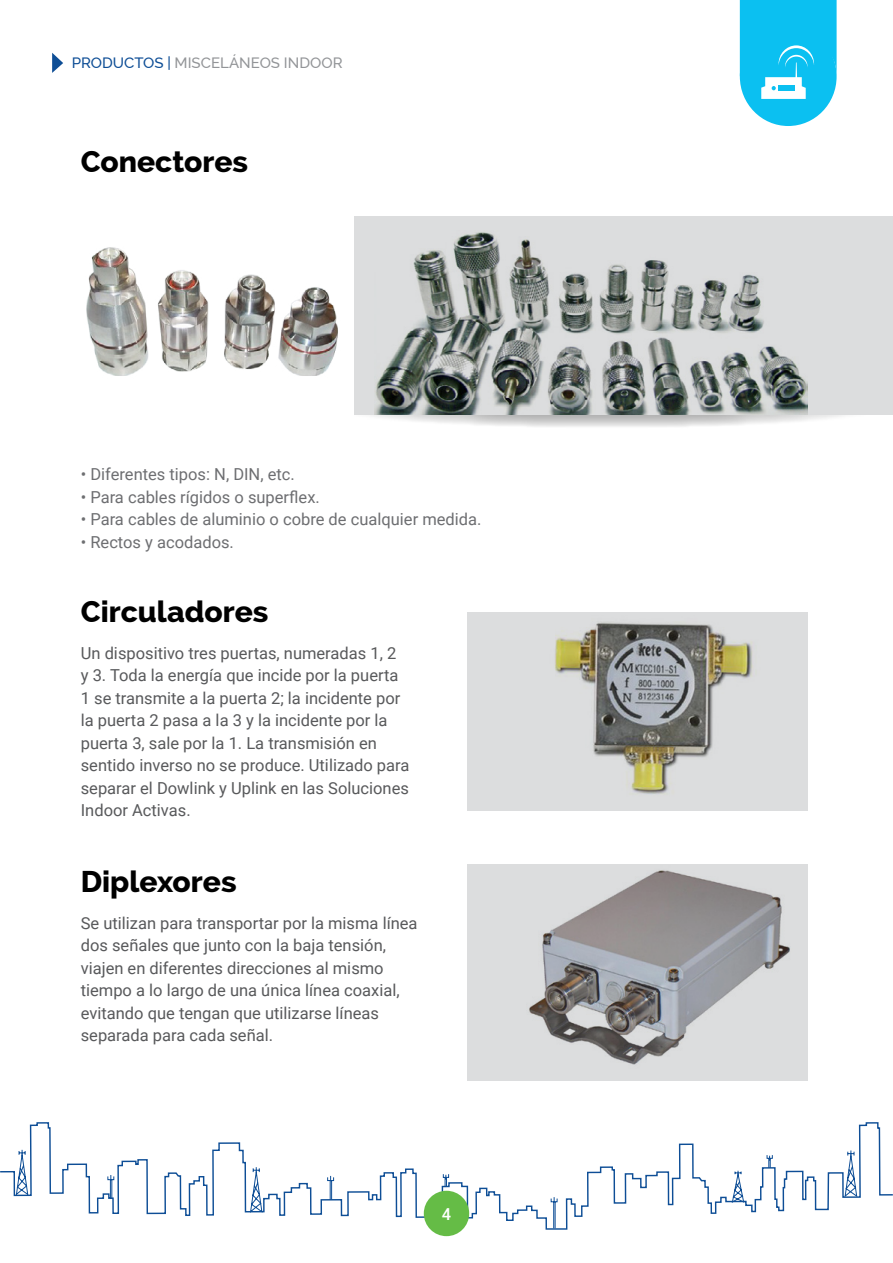
<style>
.page{position:relative;width:893px;height:1263px;background:#fff}
.page>*{position:absolute;margin:0;border:0;box-sizing:border-box;transform-origin:0 0}
.t1{font:800 30px "Raleway";color:#000}
.t2{font:16.5px/22.5px "Roboto";color:#58595b}
.t3{font:16.5px "Roboto";color:#6d6e71}
.t4{font:500 16.5px "Roboto";color:#fff}
.t5{font:500 15px "Raleway";color:#939598}
.s1{color:#0e4e96}
</style>
<div class="page">
<svg style="left:0;top:1122px;width:893px;height:108px"></svg>
<svg style="left:844px;top:1149px;width:14px;height:49px"></svg>
<div style="left:424px;top:1191px;width:45px;height:45px;background:#65bc46;border-radius:50%"></div>
<div style="left:468px;top:612px;width:340px;height:198px;background:#dcddde"></div>
<div style="left:468px;top:864px;width:340px;height:216px;background:#dcddde"></div>
<img style="left:555px;top:622px;width:198px;height:172px">
<img style="left:529px;top:870px;width:261px;height:195px">
<div style="left:354px;top:216px;width:539px;height:199px;background:#dcddde"></div>
<img style="left:374px;top:232px;width:434px;height:182px">
<img style="left:86px;top:247px;width:252px;height:129px">
<svg style="left:740px;top:0;width:97px;height:126px;background:#32caf3"></svg>
<svg style="left:52px;top:53px;width:11px;height:20px"></svg>
<p class="t5" style="left:72px;top:54px;width:272px"><span class="s1">PRODUCTOS |</span> MISCELÁNEOS INDOOR</p>
<h1 class="t1" style="left:81px;top:145px;width:169px">Conectores</h1>
<p class="t3" style="left:81px;top:463px;width:216px">• Diferentes tipos: N, DIN, etc.</p>
<p class="t3" style="left:81px;top:485px;width:241px">• Para cables rígidos o superflex.</p>
<p class="t3" style="left:81px;top:508px;width:402px">• Para cables de aluminio o cobre de cualquier medida.</p>
<p class="t3" style="left:81px;top:530px;width:155px">• Rectos y acodados.</p>
<h1 class="t1" style="left:81px;top:595px;width:189px">Circuladores</h1>
<p class="t2" style="left:81px;top:641px;width:330px">Un dispositivo tres puertas, numeradas 1, 2<br>y 3. Toda la energía que incide por la puerta 1 se transmite a la puerta 2; la incidente por la puerta 2 pasa a la 3 y la incidente por la puerta 3, sale por la 1. La transmisión en sentido inverso no se produce. Utilizado para separar el Dowlink y Uplink en las Soluciones Indoor Activas.</p>
<h1 class="t1" style="left:81px;top:865px;width:157px">Diplexores</h1>
<p class="t2" style="left:81px;top:911px;width:338px">Se utilizan para transportar por la misma línea dos señales que junto con la baja tensión, viajen en diferentes direcciones al mismo tiempo a lo largo de una única línea coaxial, evitando que tengan que utilizarse líneas separada para cada señal.</p>
<p class="t4" style="left:442px;top:1202px;width:11px">4</p>
</div>
